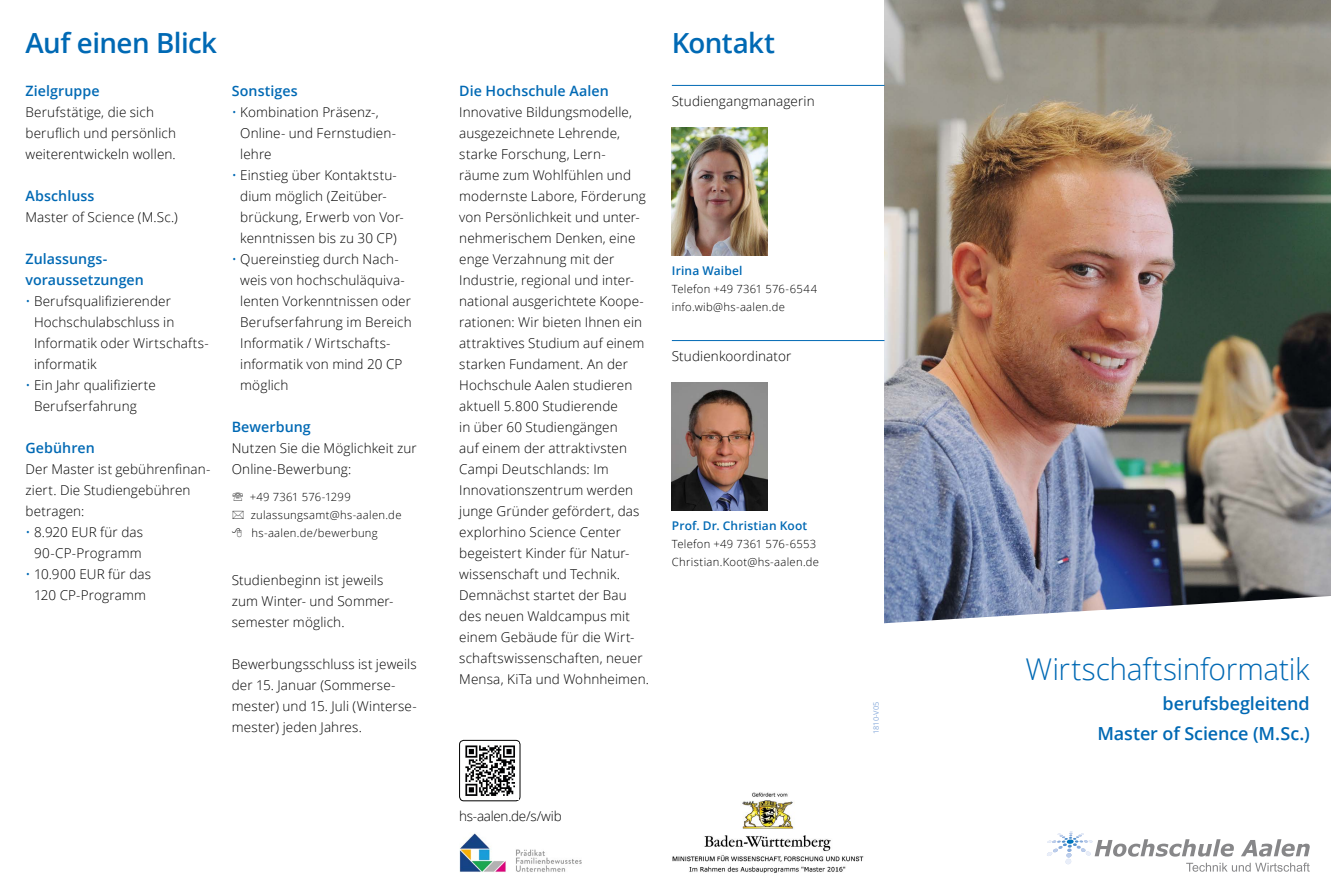
<style>
.page{position:relative;width:1331px;height:893px;background:#fff}
.page>*{position:absolute;margin:0;border:0;box-sizing:border-box;transform-origin:0 0}
.t1{font:300 30px "Open Sans";letter-spacing:-.01em;color:#0069b4}
.t2{font:600 27.75px "Open Sans";letter-spacing:-.02em;color:#0069b4}
.t3{font:600 18px/30px "Open Sans";letter-spacing:-.005em;color:#0069b4;text-align:right}
.t4{font:600 14.25px/21px "Open Sans";letter-spacing:.005em;color:#0069b4}
.t5{font:300 13.5px/21px "Open Sans";letter-spacing:.01em;color:#000}
.t6{font:300 13.5px "Open Sans";letter-spacing:-.02em;color:#000}
.t7{font:600 12px "Open Sans";letter-spacing:.015em;color:#0069b4}
.t8{font:300 11.25px/18px "Open Sans";letter-spacing:.025em;color:#000}
.t9{font:7.5px "Open Sans";color:#8baddc}
.s1{color:#0069b4}
</style>
<div class="page">
<img style="left:672px;top:128px;width:95px;height:127px">
<img style="left:884px;top:0;width:447px;height:596px">
<img style="left:672px;top:383px;width:95px;height:127px">
<hr style="left:672px;top:85px;width:212px;height:1px;background:#0069b4">
<hr style="left:672px;top:340px;width:212px;height:1px;background:#0069b4">
<img style="left:672px;top:792px;width:192px;height:81px">
<div style="left:459px;top:740px;width:61px;height:61px;border:1px solid #000;border-radius:4px"></div>
<img style="left:465px;top:743px;width:54px;height:56px">
<img style="left:459px;top:833px;width:122px;height:39px">
<svg style="left:884px;top:596px;width:445px;height:28px"></svg>
<svg style="left:1047px;top:831px;width:263px;height:41px"></svg>
<h2 class="t2" style="left:26px;top:24px;width:193px">Auf einen Blick</h2>
<h2 class="t2" style="left:672px;top:24px;width:105px">Kontakt</h2>
<p class="t4" style="left:26px;top:80px;width:76px">Zielgruppe</p>
<p class="t5" style="left:26px;top:101px;width:152px">Berufstätige, die sich beruflich und persönlich weiterentwickeln wollen.</p>
<p class="t4" style="left:26px;top:185px;width:71px">Abschluss</p>
<p class="t5" style="left:26px;top:206px;width:154px">Master of Science (M.Sc.)</p>
<p class="t4" style="left:26px;top:248px;width:120px">Zulassungs&shy;voraussetzungen</p>
<p class="t5" style="left:34px;top:290px;width:176px;text-indent:-9px"><span class="s1">•</span> Berufsqualifizierender<br>Hochschulabschluss in<br>Informatik oder Wirtschafts&shy;informatik</p>
<p class="t5" style="left:34px;top:374px;width:123px;text-indent:-9px"><span class="s1">•</span> Ein Jahr qualifizierte<br>Berufserfahrung</p>
<p class="t4" style="left:26px;top:437px;width:71px">Gebühren</p>
<p class="t5" style="left:26px;top:458px;width:186px">Der Master ist gebührenfinan&shy;ziert. Die Studiengebühren betragen:</p>
<p class="t5" style="left:26px;top:521px;width:119px;text-align:center"><span class="s1">•</span> 8.920 EUR für das<br>90-CP-Programm</p>
<p class="t5" style="left:26px;top:563px;width:127px;text-align:center"><span class="s1">•</span> 10.900 EUR für das<br>120 CP-Programm</p>
<p class="t4" style="left:232px;top:80px;width:67px">Sonstiges</p>
<p class="t5" style="left:240px;top:101px;width:157px;text-indent:-9px"><span class="s1">•</span> Kombination Präsenz-,<br>Online- und Fernstudien&shy;lehre</p>
<p class="t5" style="left:240px;top:164px;width:165px;text-indent:-9px"><span class="s1">•</span> Einstieg über Kontaktstu&shy;dium möglich (Zeitüber&shy;brückung, Erwerb von Vor&shy;kenntnissen bis zu 30 CP)</p>
<p class="t5" style="left:240px;top:248px;width:173px;text-indent:-9px"><span class="s1">•</span> Quereinstieg durch Nach&shy;weis von hochschuläquiva&shy;lenten Vorkenntnissen oder<br>Berufserfahrung im Bereich<br>Informatik / Wirtschafts&shy;informatik von mind 20 CP möglich</p>
<p class="t4" style="left:232px;top:416px;width:81px">Bewerbung</p>
<p class="t5" style="left:232px;top:437px;width:186px">Nutzen Sie die Möglichkeit zur<br>Online-Bewerbung:</p>
<p class="t8" style="left:250px;top:488px;width:153px">+49 7361 576-1299 zulassungsamt@hs-aalen.de hs-aalen.de/bewerbung</p>
<p class="t5" style="left:232px;top:569px;width:163px">Studienbeginn ist jeweils zum Winter- und Sommer&shy;semester möglich.</p>
<p class="t5" style="left:232px;top:653px;width:186px">Bewerbungsschluss ist jeweils der 15. Januar (Sommerse&shy;mester) und 15. Juli (Winterse&shy;mester) jeden Jahres.</p>
<p class="t4" style="left:459px;top:80px;width:151px">Die Hochschule Aalen</p>
<p class="t5" style="left:459px;top:101px;width:191px">Innovative Bildungsmodelle, ausgezeichnete Lehrende, starke Forschung, Lern&shy;räume zum Wohlfühlen und modernste Labore, Förderung von Persönlichkeit und unter&shy;nehmerischem Denken, eine enge Verzahnung mit der<br>Industrie, regional und inter&shy;national ausgerichtete Koope&shy;rationen: Wir bieten Ihnen ein attraktives Studium auf einem starken Fundament. An der<br>Hochschule Aalen studieren aktuell 5.800 Studierende<br>in über 60 Studiengängen<br>auf einem der attraktivsten<br>Campi Deutschlands: Im<br>Innovationszentrum werden junge Gründer gefördert, das explorhino Science Center begeistert Kinder für Natur&shy;wissenschaft und Technik.<br>Demnächst startet der Bau des neuen Waldcampus mit einem Gebäude für die Wirt&shy;schaftswissenschaften, neuer<br>Mensa, KiTa und Wohnheimen.</p>
<p class="t5" style="left:672px;top:91px;width:144px">Studiengangmanagerin</p>
<p class="t7" style="left:672px;top:262px;width:72px">Irina Waibel</p>
<p class="t8" style="left:672px;top:280px;width:147px">Telefon +49 7361 576-6544 info.wib@hs-aalen.de</p>
<p class="t5" style="left:672px;top:346px;width:121px">Studienkoordinator</p>
<p class="t7" style="left:672px;top:517px;width:137px">Prof. Dr. Christian Koot</p>
<p class="t8" style="left:672px;top:535px;width:149px">Telefon +49 7361 576-6553<br>Christian.Koot@hs-aalen.de</p>
<p class="t6" style="left:459px;top:807px;width:104px">hs-aalen.de/s/wib</p>
<p class="t9" style="left:871px;top:734px;width:34px;rotate:-90deg">1810-V05</p>
<h1 class="t1" style="left:1026px;top:649px;width:286px">Wirtschaftsinformatik</h1>
<h3 class="t3" style="left:1097px;top:688px;width:214px">berufsbegleitend<br>Master of Science (M.Sc.)</h3>
</div>
